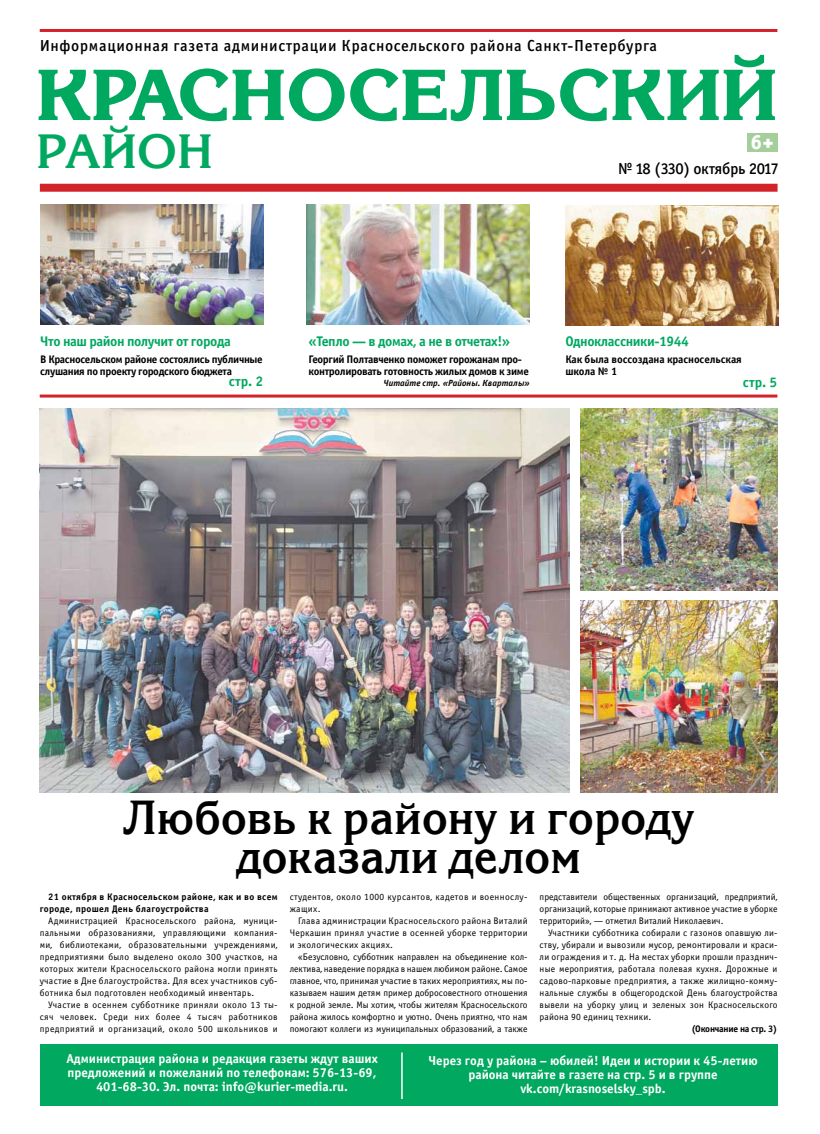
<style>
.page{position:relative;width:820px;height:1134px;background:#fff}
.page>*{position:absolute;margin:0;border:0;box-sizing:border-box;transform-origin:0 0}
.t1{font:71.8px "Korinna Black C";color:#00a860}
.t2{font:700 48px "Korinna C";color:#00a860}
.t3{font:700 47.7px/39px "Korinna C";letter-spacing:.01em;color:#000;text-align:center;scale:.94 1}
.t4{font:20.4px "Officina Sans Extra Bold C";color:#fff}
.t5{font:16px "Officina Sans Medium C";letter-spacing:.04em;color:#000}
.t6{font:16px "Officina Sans Medium C";letter-spacing:-.02em;color:#000}
.t7{font:700 14px "Officina Sans C";letter-spacing:-.03em;color:#00a860}
.t8{font:700 13px/14px "Officina Sans C";color:#fff;text-align:center}
.t9{font:700 11px/12px "Officina Sans C";letter-spacing:-.03em;color:#000}
.t10{font:700 11px/12px "Officina Sans C";letter-spacing:-.01em;color:#000}
.t11{font:9.5px/12px "Officina Sans C";letter-spacing:.03em;color:#000;text-align:justify}
.t12{font:700 9.5px/12px "Officina Sans C";letter-spacing:.03em;color:#000}
.t13{font:700 9.5px "Officina Sans C";letter-spacing:-.025em;color:#000}
.t14{font:italic 700 9px "Officina Sans C";color:#000}
</style>
<div class="page">
<img style="left:40px;top:408px;width:529px;height:384px">
<hr style="left:40px;top:29px;width:737px;height:3px;background:#d2232a">
<div style="left:40px;top:184px;width:737px;height:8px;background:#d2232a"></div>
<div style="left:746px;top:133px;width:31px;height:19px;background:#a4ce9a"></div>
<div style="left:40px;top:1044px;width:737px;height:62px;background:#00a860"></div>
<hr style="left:40px;top:395px;width:737px;height:3px;background:#d2232a">
<hr style="left:401px;top:1052px;width:1px;height:47px;background:#fff">
<img style="left:306px;top:204px;width:223px;height:120px">
<img style="left:40px;top:204px;width:223px;height:120px">
<img style="left:565px;top:206px;width:213px;height:120px">
<img style="left:580px;top:408px;width:197px;height:182px">
<img style="left:580px;top:600px;width:197px;height:192px">
<h3 class="t5" style="left:40px;top:37px;width:618px">Информационная газета администрации Красносельского района Санкт-Петербурга</h3>
<h1 class="t1" style="left:36px;top:54px;width:742px">Красносельский</h1>
<h3 class="t4" style="left:750px;top:129px;width:24px">6+</h3>
<h2 class="t2" style="left:36px;top:122px;width:178px">РАЙОН</h2>
<h3 class="t6" style="left:617px;top:160px;width:162px">№ 18 (330) октябрь 2017</h3>
<h3 class="t7" style="left:40px;top:334px;width:192px">Что наш район получит от города</h3>
<p class="t9" style="left:40px;top:353px;width:224px">В Красносельском районе состоялись публичные слушания по проекту городского бюджета</p>
<h3 class="t7" style="left:229px;top:374px;width:36px">стр. 2</h3>
<h3 class="t7" style="left:308px;top:334px;width:203px">«Тепло — в домах, а не в отчетах!»</h3>
<p class="t9" style="left:308px;top:353px;width:222px">Георгий Полтавченко поможет горожанам про&shy;контролировать готовность жилых домов к зиме</p>
<p class="t14" style="left:383px;top:378px;width:148px">Читайте стр. «Районы. Кварталы»</p>
<h3 class="t7" style="left:565px;top:334px;width:125px">Одноклассники-1944</h3>
<p class="t10" style="left:565px;top:353px;width:178px">Как была воссоздана красносельская школа № 1</p>
<h3 class="t7" style="left:742px;top:375px;width:36px">стр. 5</h3>
<h3 class="t3" style="left:123px;top:798px;width:609px">Любовь к району и городу доказали делом</h3>
<p class="t12" style="left:40px;top:891px;width:239px;text-indent:9px">21 октября в Красносельском районе, как и во всем городе, прошел День благоустройства</p>
<p class="t11" style="left:40px;top:915px;width:239px;text-indent:9px">Администрацией Красносельского района, муници&shy;пальными образованиями, управляющими компания&shy;ми, библиотеками, образовательными учреждениями, предприятиями было выделено около 300 участков, на которых жители Красносельского района могли принять участие в Дне благоустройства. Для всех участников суб&shy;ботника был подготовлен необходимый инвентарь.</p>
<p class="t11" style="left:40px;top:999px;width:239px;text-indent:9px">Участие в осеннем субботнике приняли около 13 ты&shy;сяч человек. Среди них более 4 тысяч работников предприятий и организаций, около 500 школьников и</p>
<p class="t11" style="left:289px;top:891px;width:239px">студентов, около 1000 курсантов, кадетов и военнослу&shy;жащих.</p>
<p class="t11" style="left:289px;top:915px;width:239px;text-indent:9px">Глава администрации Красносельского района Виталий Черкашин принял участие в осенней уборке территории и экологических акциях.</p>
<p class="t11" style="left:289px;top:951px;width:239px;text-indent:9px">«Безусловно, субботник направлен на объединение кол&shy;лектива, наведение порядка в нашем любимом районе. Самое главное, что, принимая участие в таких мероприятиях, мы по&shy;казываем нашим детям пример добросовестного отношения к родной земле. Мы хотим, чтобы жителям Красносельского района жилось комфортно и уютно. Очень приятно, что нам помогают коллеги из муниципальных образований, а также</p>
<p class="t11" style="left:539px;top:891px;width:239px">представители общественных организаций, предприятий, организаций, которые принимают активное участие в уборке территорий», — отметил Виталий Николаевич.</p>
<p class="t11" style="left:539px;top:927px;width:239px;text-indent:9px">Участники субботника собирали с газонов опавшую ли&shy;ству, убирали и вывозили мусор, ремонтировали и краси&shy;ли ограждения и т. д. На местах уборки прошли празднич&shy;ные мероприятия, работала полевая кухня. Дорожные и садово-парковые предприятия, а также жилищно-комму&shy;нальные службы в общегородской День благоустройства вывели на уборку улиц и зеленых зон Красносельского района 90 единиц техники.</p>
<p class="t13" style="left:691px;top:1023px;width:88px">(Окончание на стр. 3)</p>
<h3 class="t8" style="left:66px;top:1052px;width:313px">Администрация района и редакция газеты ждут ваших предложений и пожеланий по телефонам: 576-13-69,<br>401-68-30. Эл. почта: info@kurier-media.ru.</h3>
<h3 class="t4" style="left:212px;top:1063px;width:49px">стр. 6</h3>
<h3 class="t8" style="left:428px;top:1054px;width:331px">Через год у района – юбилей! Идеи и истории к 45-летию района читайте в газете на стр. 5 и в группе vk.com/krasnoselsky_spb.</h3>
</div>
